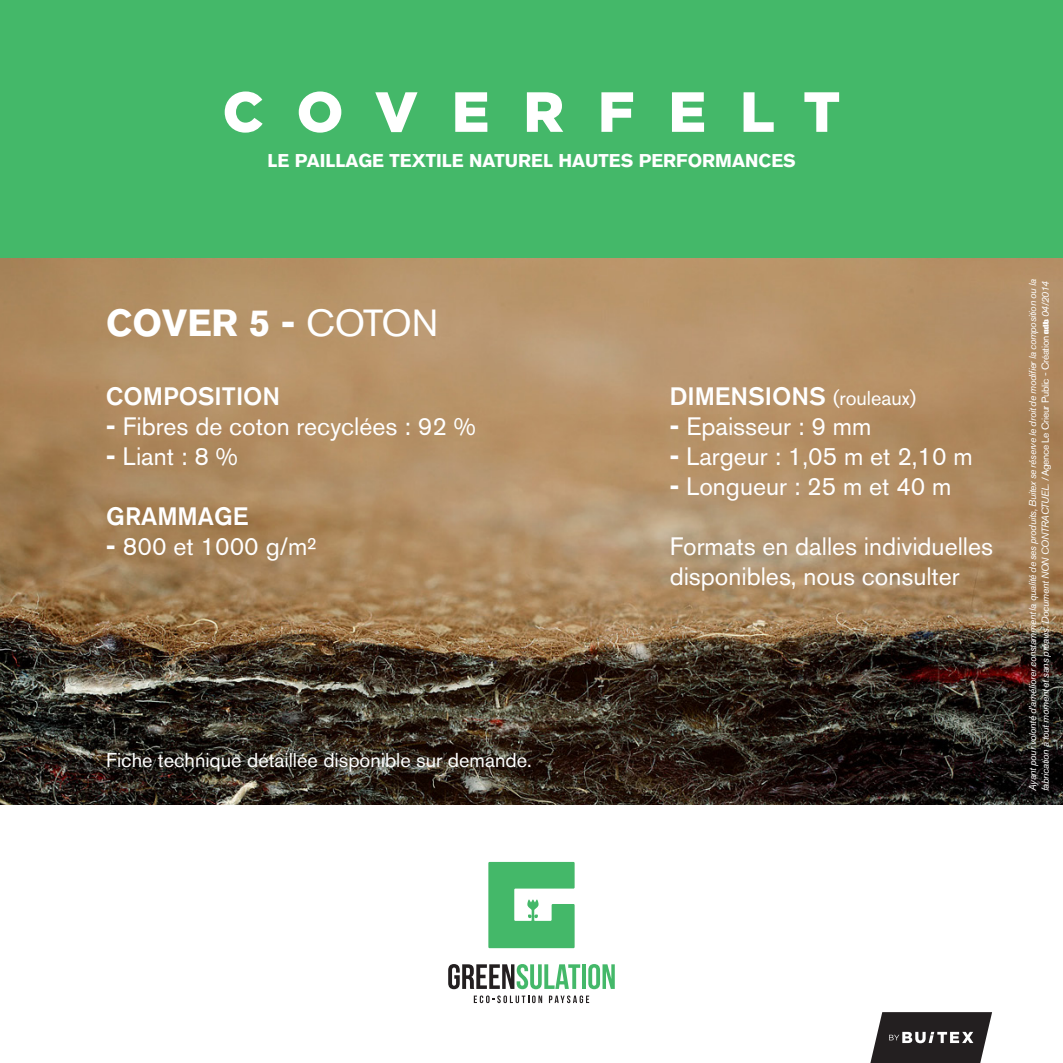
<style>
.page{position:relative;width:1063px;height:1063px;background:#fff}
.page>*{position:absolute;margin:0;border:0;box-sizing:border-box;transform-origin:0 0}
.t1{font:900 56.5px "Gotham";letter-spacing:.6em;color:#fff}
.t2{font:700 37.5px "Akzidenz Grotesk BQ";color:#fff}
.t3{font:25px/30px "Akzidenz Grotesk BQ";color:#fff}
.t4{font:500 25px "Akzidenz Grotesk BQ";color:#fff}
.t5{font:20px "Akzidenz Grotesk BQ";color:#fff}
.t6{font:700 18.25px "Akzidenz Grotesk BQ";color:#fff}
.t7{font:italic 10px/12.5px "Akzidenz Grotesk BQ";letter-spacing:-.03em;color:#fff}
.s1{font-weight:400}
.s2{font-weight:700}
.s3{font-weight:400;font-size:20px}
.s4{font-style:normal}
.s5{font-family:"Unicorn NF";font-style:normal;font-size:7.5px}
</style>
<div class="page">
<img style="left:0;top:257px;width:1063px;height:548px">
<div style="left:0;top:0;width:1063px;height:257px;background:#44b869"></div>
<svg style="left:448px;top:964px;width:132px;height:25px"></svg>
<hr style="left:582px;top:964px;width:4px;height:25px;background:#44b869">
<svg style="left:588px;top:964px;width:27px;height:25px"></svg>
<svg style="left:488px;top:862px;width:87px;height:86px"></svg>
<svg style="left:474px;top:995px;width:68px;height:8px"></svg>
<svg style="left:549px;top:995px;width:40px;height:8px"></svg>
<svg style="left:870px;top:1012px;width:122px;height:51px;background:#484445"></svg>
<p class="t1" style="left:223px;top:79px;width:619px">COVERFELT</p>
<p class="t6" style="left:268px;top:150px;width:530px">LE PAILLAGE TEXTILE NATUREL HAUTES PERFORMANCES</p>
<p class="t2" style="left:106px;top:301px;width:334px">COVER 5 - <span class="s1">COTON</span></p>
<p class="t4" style="left:106px;top:381px;width:175px">COMPOSITION</p>
<p class="t3" style="left:106px;top:411px;width:371px"><span class="s2">-</span> Fibres de coton recyclées : 92 %</p>
<p class="t3" style="left:106px;top:441px;width:133px"><span class="s2">-</span> Liant : 8 %</p>
<p class="t4" style="left:106px;top:501px;width:144px">GRAMMAGE</p>
<p class="t3" style="left:106px;top:531px;width:212px"><span class="s2">-</span> 800 et 1000 g/m²</p>
<p class="t5" style="left:106px;top:748px;width:427px">Fiche technique détaillée disponible sur demande.</p>
<p class="t4" style="left:670px;top:381px;width:248px">DIMENSIONS <span class="s3">(rouleaux)</span></p>
<p class="t3" style="left:670px;top:411px;width:203px"><span class="s2">-</span> Epaisseur : 9 mm</p>
<p class="t3" style="left:670px;top:441px;width:305px"><span class="s2">-</span> Largeur : 1,05 m et 2,10 m</p>
<p class="t3" style="left:670px;top:471px;width:283px"><span class="s2">-</span> Longueur : 25 m et 40 m</p>
<p class="t3" style="left:670px;top:531px;width:325px">Formats en dalles individuelles disponibles, nous consulter</p>
<p class="t7" style="left:1027px;top:791px;width:513px;rotate:-90deg">Ayant pour volonté d’améliorer constamment la qualité de ses produits, Buitex se réserve le droit de modifier la composition ou la fabrication à tout moment et sans préavis. Document NON CONTRACTUEL. / <span class="s4">Agence Le Crieur Public - Création</span> <span class="s5">adb</span> 04/2014</p>
</div>
